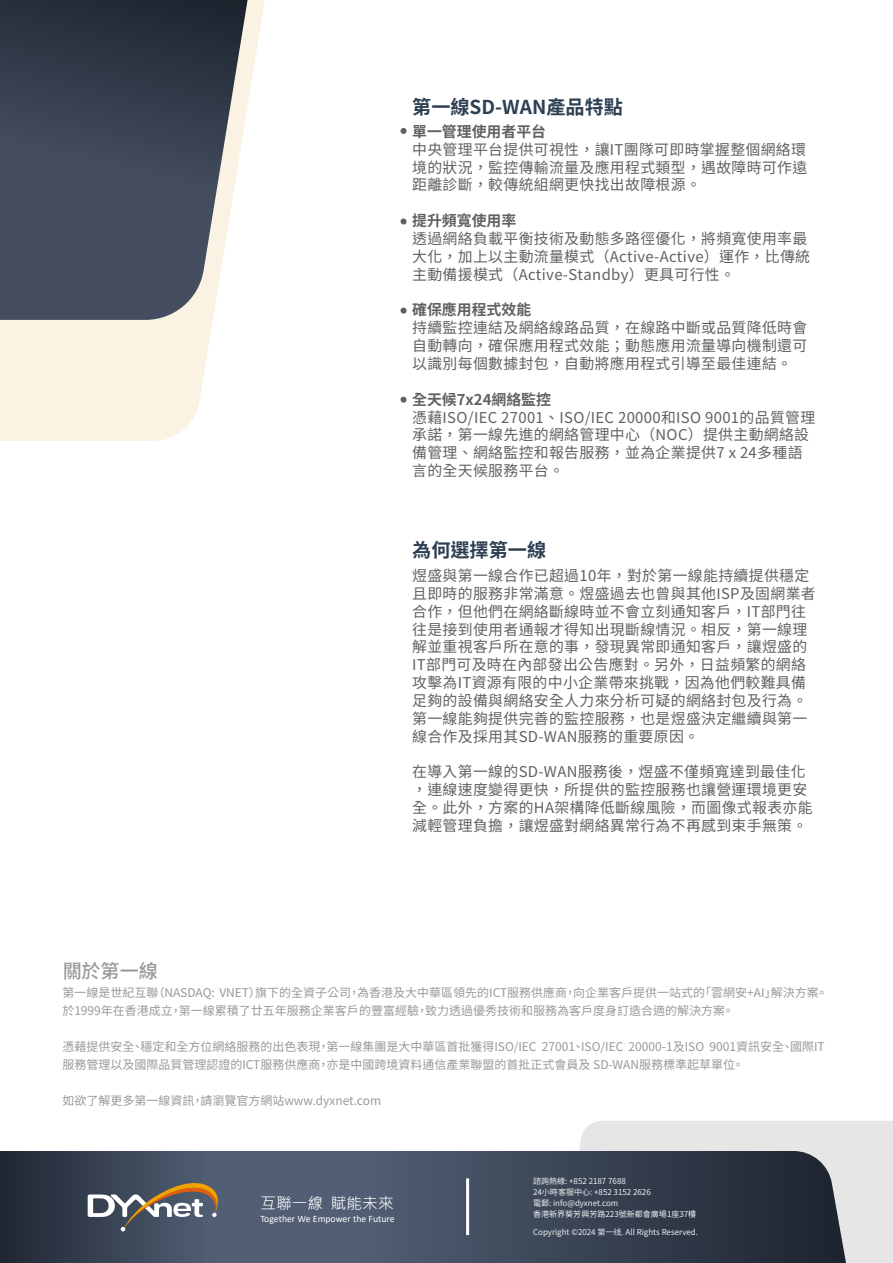
<style>
.page{position:relative;width:893px;height:1263px;background:#fff}
.page>*{position:absolute;margin:0;border:0;box-sizing:border-box;transform-origin:0 0}
.t1{font:700 19.2px "Noto Sans CJ Ktc";color:#2d3f52}
.t2{font:500 19.2px "Noto Sans CJ Ktc";color:#616160}
.t3{font:15.75px "Microsoft Jheng Hei";color:#fff}
.t4{font:14.85px/17.9px "Noto Sans CJ Ktc";letter-spacing:.02em;color:#616160}
.t5{font:700 14.85px "Noto Sans CJ Ktc";color:#616160}
.t6{font:12px/18px "Noto Sans CJ Ktc";color:#616160}
.t7{font:9.75px "Calibri";color:#fff}
.t8{font:600 8.1px/11.1px "Noto Sans CJ Ktc";color:#fff}
</style>
<div class="page">
<div style="left:400px;top:128px;width:7px;height:6px;background:#616160;border-radius:50%"></div>
<svg style="left:400px;top:218px;width:7px;height:7px"></svg>
<svg style="left:400px;top:307px;width:7px;height:7px"></svg>
<svg style="left:400px;top:396px;width:7px;height:7px"></svg>
<svg style="left:0;top:0;width:265px;height:441px;fill:#faf3e4"></svg>
<svg style="left:0;top:0;width:248px;height:320px;background:#4f5764"></svg>
<div style="left:579px;top:1121px;width:314px;height:142px;background:#e6e6e6"></div>
<svg style="left:0;top:1151px;width:846px;height:112px;background:#3e4859"></svg>
<hr style="left:466px;top:1178px;width:3px;height:57px;background:#fff">
<svg style="left:88px;top:1179px;width:131px;height:52px;background:#6f6f71"></svg>
<p class="t1" style="left:412px;top:96px;width:212px">第一線SD-WAN產品特點</p>
<p class="t5" style="left:412px;top:123px;width:135px">單一管理使用者平台</p>
<p class="t4" style="left:412px;top:141px;width:397px;text-align:justify">中央管理平台提供可視性，讓IT團隊可即時掌握整個網絡環境的狀況，監控傳輸流量及應用程式類型，遇故障時可作遠距離診斷，較傳統組網更快找出故障根源。</p>
<p class="t5" style="left:412px;top:212px;width:106px">提升頻寬使用率</p>
<p class="t4" style="left:412px;top:230px;width:399px">透過網絡負載平衡技術及動態多路徑優化，將頻寬使用率最大化，加上以主動流量模式（Active-Active）運作，比傳統主動備援模式（Active-Standby）更具可行性。</p>
<p class="t5" style="left:412px;top:302px;width:121px">確保應用程式效能</p>
<p class="t4" style="left:412px;top:319px;width:397px;text-align:justify">持續監控連結及網絡線路品質，在線路中斷或品質降低時會自動轉向，確保應用程式效能；動態應用流量導向機制還可以識別每個數據封包，自動將應用程式引導至最佳連結。</p>
<p class="t5" style="left:412px;top:391px;width:140px">全天候7x24網絡監控</p>
<p class="t4" style="left:412px;top:409px;width:405px">憑藉ISO/IEC 27001、ISO/IEC 20000和ISO 9001的品質管理承諾，第一線先進的網絡管理中心（NOC）提供主動網絡設備管理、網絡監控和報告服務，並為企業提供7 x 24多種語言的全天候服務平台。</p>
<p class="t1" style="left:412px;top:540px;width:135px">為何選擇第一線</p>
<p class="t4" style="left:412px;top:567px;width:405px">煜盛與第一線合作已超過10年，對於第一線能持續提供穩定且即時的服務非常滿意。煜盛過去也曾與其他ISP及固網業者合作，但他們在網絡斷線時並不會立刻通知客戶，IT部門往往是接到使用者通報才得知出現斷線情況。相反，第一線理解並重視客戶所在意的事，發現異常即通知客戶，讓煜盛的<br>IT部門可及時在內部發出公告應對。另外，日益頻繁的網絡攻擊為IT資源有限的中小企業帶來挑戰，因為他們較難具備足夠的設備與網絡安全人力來分析可疑的網絡封包及行為。第一線能夠提供完善的監控服務，也是煜盛決定繼續與第一線合作及採用其SD-WAN服務的重要原因。</p>
<p class="t4" style="left:412px;top:763px;width:402px">在導入第一線的SD-WAN服務後，煜盛不僅頻寬達到最佳化，連線速度變得更快，所提供的監控服務也讓營運環境更安全。此外，方案的HA架構降低斷線風險，而圖像式報表亦能減輕管理負擔，讓煜盛對網絡異常行為不再感到束手無策。</p>
<p class="t2" style="left:62px;top:960px;width:97px">關於第一線</p>
<p class="t6" style="left:62px;top:984px;width:767px">第一線是世紀互聯（NASDAQ: VNET）旗下的全資子公司，為香港及大中華區領先的ICT服務供應商，向企業客戶提供一站式的「雲網安+AI」解決方案。於1999年在香港成立，第一線累積了廿五年服務企業客戶的豐富經驗，致力透過優秀技術和服務為客戶度身訂造合適的解決方案。</p>
<p class="t6" style="left:62px;top:1038px;width:764px">憑藉提供安全、穩定和全方位網絡服務的出色表現，第一線集團是大中華區首批獲得ISO/IEC 27001、ISO/IEC 20000-1及ISO 9001資訊安全、國際IT服務管理以及國際品質管理認證的ICT服務供應商，亦是中國跨境資料通信產業聯盟的首批正式會員及 SD-WAN服務標準起草單位。</p>
<p class="t6" style="left:62px;top:1092px;width:320px">如欲了解更多第一線資訊，請瀏覽官方網站www.dyxnet.com</p>
<p class="t3" style="left:260px;top:1193px;width:135px">互聯一線 賦能未來</p>
<p class="t7" style="left:260px;top:1212px;width:136px">Together We Empower the Future</p>
<p class="t8" style="left:533px;top:1176px;width:165px">諮詢熱線: +852 2187 7688<br>24小時客服中心: +852 3152 2626<br>電郵: info@dyxnet.com<br>香港新界葵芳興芳路223號新都會廣場1座37樓</p>
<p class="t8" style="left:533px;top:1227px;width:166px">Copyright ©2024 第一线. All Rights Reserved.</p>
</div>
